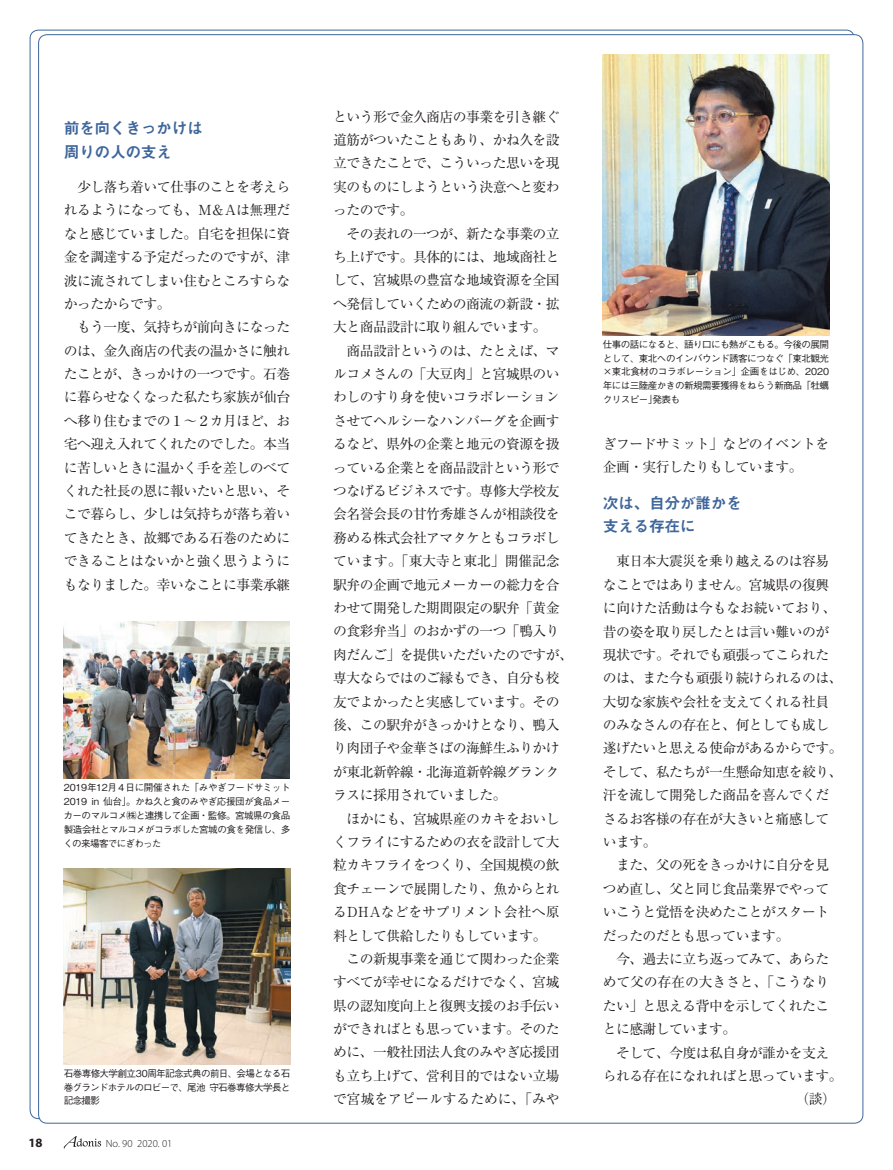
<style>
.page{position:relative;width:893px;height:1170px;background:#fff}
.page>*{position:absolute;margin:0;border:0;box-sizing:border-box;transform-origin:0 0}
.t1{font:15.9px/23.4px "Midashi Go Pro MB31";letter-spacing:-.035em;color:#3f669b}
.t2{font:13.8px/23.4px "Ryumin Pro";letter-spacing:-.04em;color:#231f20}
.t3{font:700 12.75px "Myriad Pro";color:#231f20}
.t4{font:300 10.65px "Myriad Pro";color:#231f20}
.t5{font:500 9.6px/13.8px "Gothic BBB Pro";letter-spacing:-.055em;color:#231f20;text-align:justify}
</style>
<div class="page">
<img style="left:603px;top:54px;width:226px;height:281px">
<img style="left:64px;top:621px;width:225px;height:157px">
<img style="left:64px;top:868px;width:226px;height:196px">
<svg style="left:64px;top:1136px;width:37px;height:12px"></svg>
<p class="t1" style="left:64px;top:115px;width:141px">前を向くきっかけは周りの人の支え</p>
<p class="t2" style="left:64px;top:174px;width:228px">　少し落ち着いて仕事のことを考えられるようになっても、M＆Aは無理だなと感じていました。自宅を担保に資金を調達する予定だったのですが、津波に流されてしまい住むところすらなかったからです。<br>　もう一度、気持ちが前向きになったのは、金久商店の代表の温かさに触れたことが、きっかけの一つです。石巻に暮らせなくなった私たち家族が仙台へ移り住むまでの１～２カ月ほど、お宅へ迎え入れてくれたのでした。本当に苦しいときに温かく手を差しのべてくれた社長の恩に報いたいと思い、そこで暮らし、少しは気持ちが落ち着いてきたとき、故郷である石巻のためにできることはないかと強く思うようにもなりました。幸いなことに事業承継</p>
<p class="t5" style="left:64px;top:779px;width:228px">2019年12月４日に開催された「みやぎフードサミット2019 in 仙台」。かね久と食のみやぎ応援団が食品メーカーのマルコメ㈱と連携して企画・監修。宮城県の食品製造会社とマルコメがコラボした宮城の食を発信し、多くの来場客でにぎわった</p>
<p class="t5" style="left:64px;top:1064px;width:228px">石巻専修大学創立30周年記念式典の前日、会場となる石巻グランドホテルのロビーで、尾池 守石巻専修大学長と記念撮影</p>
<p class="t3" style="left:28px;top:1133px;width:16px">18</p>
<p class="t4" style="left:106px;top:1136px;width:68px">No. 90 2020. 01</p>
<p class="t2" style="left:333px;top:104px;width:242px">という形で金久商店の事業を引き継ぐ道筋がついたこともあり、かね久を設立できたことで、こういった思いを現実のものにしようという決意へと変わったのです。<br>　その表れの一つが、新たな事業の立ち上げです。具体的には、地域商社として、宮城県の豊富な地域資源を全国へ発信していくための商流の新設・拡大と商品設計に取り組んでいます。<br>　商品設計というのは、たとえば、マルコメさんの「大豆肉」と宮城県のいわしのすり身を使いコラボレーションさせてヘルシーなハンバーグを企画するなど、県外の企業と地元の資源を扱っている企業とを商品設計という形でつなげるビジネスです。専修大学校友会名誉会長の甘竹秀雄さんが相談役を務める株式会社アマタケともコラボしています。「東大寺と東北」開催記念駅弁の企画で地元メーカーの総力を合わせて開発した期間限定の駅弁「黄金の食彩弁当」のおかずの一つ「鴨入り肉だんご」を提供いただいたのですが、専大ならではのご縁もでき、自分も校友でよかったと実感しています。その後、この駅弁がきっかけとなり、鴨入り肉団子や金華さばの海鮮生ふりかけが東北新幹線・北海道新幹線グランクラスに採用されていました。<br>　ほかにも、宮城県産のカキをおいしくフライにするための衣を設計して大粒カキフライをつくり、全国規模の飲食チェーンで展開したり、魚からとれるDHAなどをサプリメント会社へ原料として供給したりもしています。<br>　この新規事業を通じて関わった企業すべてが幸せになるだけでなく、宮城県の認知度向上と復興支援のお手伝いができればとも思っています。そのために、一般社団法人食のみやぎ応援団も立ち上げて、営利目的ではない立場で宮城をアピールするために、「みや</p>
<p class="t5" style="left:603px;top:336px;width:228px">仕事の話になると、語り口にも熱がこもる。今後の展開として、東北へのインバウンド誘客につなぐ「東北観光×東北食材のコラボレーション」企画をはじめ、2020年には三陸産かきの新規需要獲得をねらう新商品「牡蠣クリスピー」発表も</p>
<p class="t2" style="left:603px;top:431px;width:228px">ぎフードサミット」などのイベントを企画・実行したりもしています。</p>
<p class="t1" style="left:603px;top:489px;width:141px">次は、自分が誰かを支える存在に</p>
<p class="t2" style="left:603px;top:548px;width:241px">　東日本大震災を乗り越えるのは容易なことではありません。宮城県の復興に向けた活動は今もなお続いており、昔の姿を取り戻したとは言い難いのが現状です。それでも頑張ってこられたのは、また今も頑張り続けられるのは、大切な家族や会社を支えてくれる社員のみなさんの存在と、何としても成し遂げたいと思える使命があるからです。そして、私たちが一生懸命知恵を絞り、汗を流して開発した商品を喜んでくださるお客様の存在が大きいと痛感しています。<br>　また、父の死をきっかけに自分を見つめ直し、父と同じ食品業界でやっていこうと覚悟を決めたことがスタートだったのだとも思っています。<br>　今、過去に立ち返ってみて、あらためて父の存在の大きさと、「こうなりたい」と思える背中を示してくれたことに感謝しています。<br>　そして、今度は私自身が誰かを支えられる存在になれればと思っています。</p>
</div>
